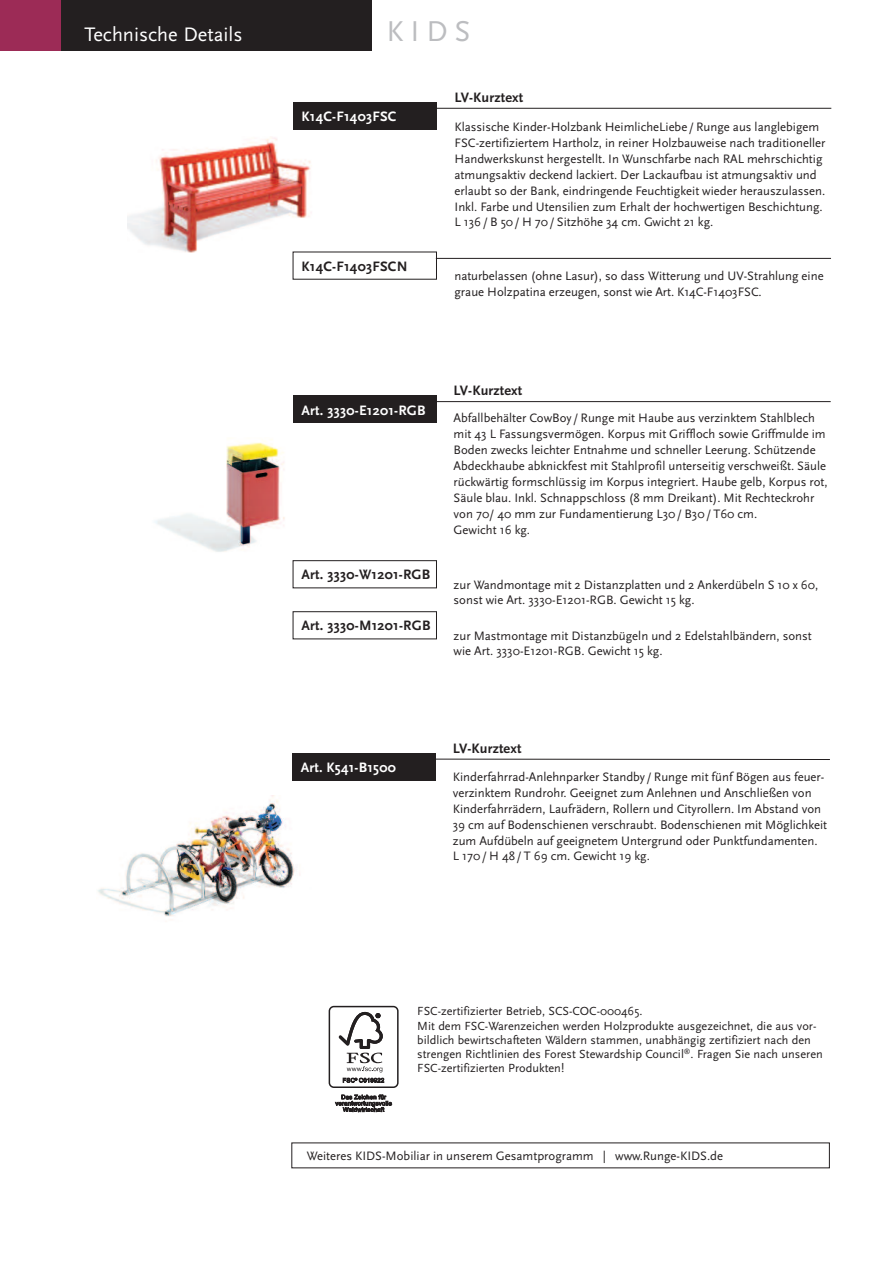
<style>
.page{position:relative;width:893px;height:1263px;background:#fff}
.page>*{position:absolute;margin:0;border:0;box-sizing:border-box;transform-origin:0 0}
.t1{font:30px "Scala Sans";color:#bcbdc0}
.t2{font:20.4px "Scala Sans";color:#fff}
.t3{font:700 14.25px "Scala Sans";letter-spacing:.015em;color:#231f20}
.t4{font:700 14.25px "Scala Sans";letter-spacing:.015em;color:#fff}
.t5{font:12.75px/15.9px "Scala Sans";color:#231f20}
.t6{font:12.3px/14.2px "Scala Sans";color:#231f20}
</style>
<div class="page">
<div style="left:0;top:0;width:62px;height:51px;background:#9c2b56"></div>
<div style="left:62px;top:0;width:310px;height:51px;background:#231f20"></div>
<img style="left:127px;top:137px;width:189px;height:127px">
<div style="left:293px;top:102px;width:144px;height:27px;background:#231f20"></div>
<hr style="left:430px;top:108px;width:401px;height:1px;background:#231f20">
<hr style="left:436px;top:258px;width:395px;height:1px;background:#231f20">
<img style="left:154px;top:440px;width:131px;height:112px">
<div style="left:293px;top:560px;width:144px;height:28px;border:1px solid #231f20"></div>
<div style="left:293px;top:611px;width:144px;height:28px;border:1px solid #231f20"></div>
<div style="left:293px;top:395px;width:144px;height:27px;background:#231f20"></div>
<hr style="left:433px;top:401px;width:398px;height:1px;background:#231f20">
<img style="left:98px;top:795px;width:197px;height:122px">
<div style="left:329px;top:1006px;width:70px;height:82px;border:1px solid #231f20;border-radius:5px"></div>
<svg style="left:339px;top:1012px;width:44px;height:60px"></svg>
<svg style="left:343px;top:1078px;width:41px;height:4px"></svg>
<svg style="left:335px;top:1095px;width:57px;height:17px"></svg>
<div style="left:292px;top:753px;width:144px;height:27px;background:#231f20"></div>
<hr style="left:432px;top:759px;width:398px;height:1px;background:#231f20">
<h2 class="t2" style="left:84px;top:28px;width:160px">Technische Details</h2>
<h1 class="t1" style="left:387px;top:22px;width:85px">KIDS</h1>
<p class="t4" style="left:301px;top:112px;width:97px">K14C-F1403FSC</p>
<p class="t3" style="left:301px;top:261px;width:108px">K14C-F1403FSCN</p>
<p class="t3" style="left:454px;top:92px;width:70px">LV-Kurztext</p>
<p class="t5" style="left:454px;top:120px;width:372px">Klassische Kinder-Holzbank HeimlicheLiebe/ Runge aus langlebigem FSC-zertifiziertem Hartholz, in reiner Holzbauweise nach traditioneller Handwerkskunst hergestellt. In Wunschfarbe nach RAL mehrschichtig atmungsaktiv deckend lackiert. Der Lackaufbau ist atmungsaktiv und erlaubt so der Bank, eindringende Feuchtigkeit wieder herauszulassen.<br>Inkl. Farbe und Utensilien zum Erhalt der hochwertigen Beschichtung.<br>L 136/ B 50/ H 70/ Sitzhöhe 34 cm. Gwicht 21 kg.</p>
<p class="t5" style="left:454px;top:269px;width:371px">naturbelassen (ohne Lasur), so dass Witterung und UV-Strahlung eine graue Holzpatina erzeugen, sonst wie Art. K14C-F1403FSC.</p>
<p class="t4" style="left:301px;top:405px;width:126px">Art. 3330-E1201-RGB</p>
<p class="t3" style="left:301px;top:569px;width:130px">Art. 3330-W1201-RGB</p>
<p class="t3" style="left:301px;top:620px;width:130px">Art. 3330-M1201-RGB</p>
<p class="t3" style="left:454px;top:386px;width:70px">LV-Kurztext</p>
<p class="t5" style="left:454px;top:412px;width:376px">Abfallbehälter CowBoy/ Runge mit Haube aus verzinktem Stahlblech mit 43 L Fassungsvermögen. Korpus mit Griffloch sowie Griffmulde im Boden zwecks leichter Entnahme und schneller Leerung. Schützende Abdeckhaube abknickfest mit Stahlprofil unterseitig verschweißt. Säule rückwärtig formschlüssig im Korpus integriert. Haube gelb, Korpus rot, Säule blau. Inkl. Schnappschloss (8 mm Dreikant). Mit Rechteckrohr von 70/ 40 mm zur Fundamentierung L30/ B30/ T60 cm.<br>Gewicht 16 kg.</p>
<p class="t5" style="left:454px;top:578px;width:366px">zur Wandmontage mit 2 Distanzplatten und 2 Ankerdübeln S 10 x 60, sonst wie Art. 3330-E1201-RGB. Gewicht 15 kg.</p>
<p class="t5" style="left:454px;top:629px;width:360px">zur Mastmontage mit Distanzbügeln und 2 Edelstahlbändern, sonst wie Art. 3330-E1201-RGB. Gewicht 15 kg.</p>
<p class="t4" style="left:301px;top:762px;width:97px">Art. K541-B1500</p>
<p class="t3" style="left:453px;top:743px;width:70px">LV-Kurztext</p>
<p class="t5" style="left:453px;top:770px;width:376px">Kinderfahrrad-Anlehnparker Standby/ Runge mit fünf Bögen aus feuer&shy;verzinktem Rundrohr. Geeignet zum Anlehnen und Anschließen von Kinderfahrrädern, Laufrädern, Rollern und Cityrollern. Im Abstand von 39 cm auf Bodenschienen verschraubt. Bodenschienen mit Möglichkeit zum Aufdübeln auf geeignetem Untergrund oder Punktfundamenten.<br>L 170/ H 48/ T 69 cm. Gewicht 19 kg.</p>
<p class="t6" style="left:417px;top:1006px;width:407px">FSC-zertifizierter Betrieb, SCS-COC-000465.<br>Mit dem FSC-Warenzeichen werden Holzprodukte ausgezeichnet, die aus vor&shy;bildlich bewirtschafteten Wäldern stammen, unabhängig zertifiziert nach den strengen Richtlinien des Forest Stewardship Council<sup>®</sup>. Fragen Sie nach unseren FSC-zertifizierten Produkten!</p>
<p class="t5" style="left:307px;top:1149px;width:418px">Weiteres KIDS-Mobiliar in unserem Gesamtprogramm | www.Runge-KIDS.de</p>
</div>
